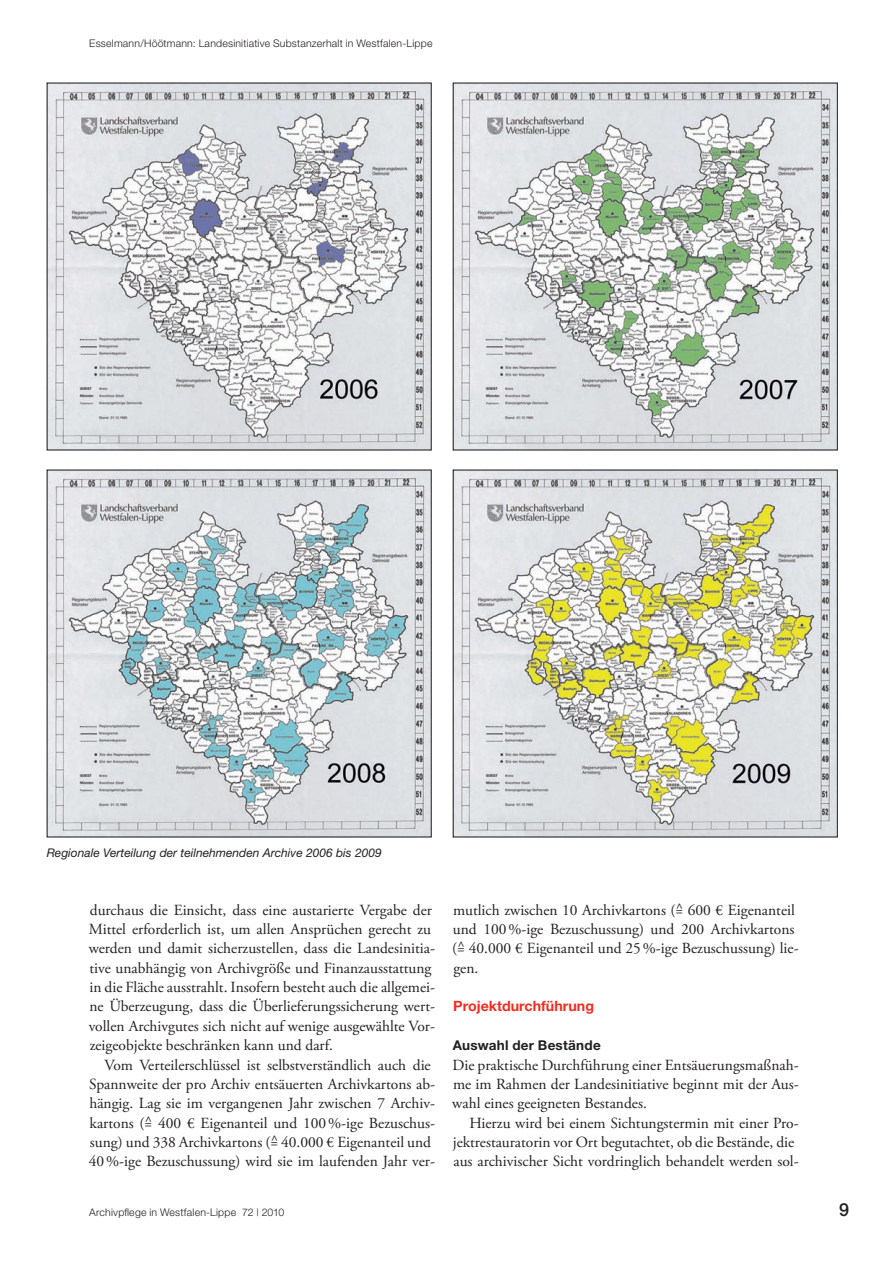
<style>
.page{position:relative;width:893px;height:1263px;background:#fff}
.page>*{position:absolute;margin:0;border:0;box-sizing:border-box;transform-origin:0 0}
.t1{font:500 18px "Helvetica Neue";color:#231f20}
.t2{font:15.45px/19.4px "Adobe Garamond Pro";color:#231f20}
.t3{font:700 14.25px "Helvetica Neue";color:#ee2e22}
.t4{font:700 13.5px "Helvetica Neue";letter-spacing:.02em;color:#231f20}
.t5{font:13.5px "Adobe Garamond Pro";color:#231f20}
.t6{font:italic 12px "Helvetica Neue";color:#231f20}
.t7{font:300 10.5px "Helvetica Neue";letter-spacing:.02em;color:#231f20}
</style>
<div class="page">
<img style="left:49px;top:85px;width:381px;height:363px">
<img style="left:49px;top:472px;width:381px;height:363px">
<img style="left:455px;top:85px;width:381px;height:363px">
<div style="left:453px;top:83px;width:385px;height:367px;border:1px solid #231f20"></div>
<img style="left:455px;top:472px;width:381px;height:363px">
<div style="left:453px;top:470px;width:385px;height:367px;border:1px solid #231f20"></div>
<p class="t7" style="left:89px;top:39px;width:345px">Esselmann/Höötmann: Landesinitiative Substanzerhalt in Westfalen-Lippe</p>
<p class="t6" style="left:47px;top:848px;width:336px">Regionale Verteilung der teilnehmenden Archive 2006 bis 2009</p>
<p class="t2" style="left:89px;top:901px;width:348px">durchaus die Einsicht, dass eine austarierte Vergabe der Mittel erforderlich ist, um allen Ansprüchen gerecht zu werden und damit sicherzustellen, dass die Landesinitia&shy;tive unabhängig von Archivgröße und Finanzausstattung in die Fläche ausstrahlt. Insofern besteht auch die allgemei&shy;ne Überzeugung, dass die Überlieferungssicherung wert&shy;vollen Archivgutes sich nicht auf wenige ausgewählte Vor&shy;zeigeobjekte beschränken kann und darf.</p>
<p class="t2" style="left:89px;top:1056px;width:348px;text-indent:16px">Vom Verteilerschlüssel ist selbstverständlich auch die Spannweite der pro Archiv entsäuerten Archivkartons ab&shy;hängig. Lag sie im vergangenen Jahr zwischen 7 Archiv&shy;kartons (= 400 € Eigenanteil und 100 %-ige Bezuschus&shy;sung) und 338 Archivkartons (= 40.000 € Eigenanteil und 40 %-ige Bezuschussung) wird sie im laufenden Jahr ver-</p>
<p class="t5" style="left:145px;top:1115px;width:8px">^</p>
<p class="t5" style="left:271px;top:1134px;width:8px">^</p>
<p class="t5" style="left:676px;top:902px;width:8px">^</p>
<p class="t2" style="left:452px;top:901px;width:348px">mutlich zwischen 10 Archivkartons (= 600 € Eigenanteil und 100 %-ige Bezuschussung) und 200 Archivkartons (= 40.000 € Eigenanteil und 25 %-ige Bezuschussung) lie&shy;gen.</p>
<p class="t3" style="left:453px;top:1001px;width:142px">Projektdurchführung</p>
<p class="t4" style="left:453px;top:1040px;width:150px">Auswahl der Bestände</p>
<p class="t2" style="left:452px;top:1056px;width:348px;text-align:justify">Die praktische Durchführung einer Entsäuerungsmaßnah&shy;me im Rahmen der Landesinitiative beginnt mit der Aus&shy;wahl eines geeigneten Bestandes.</p>
<p class="t2" style="left:453px;top:1114px;width:347px;text-indent:17px">Hierzu wird bei einem Sichtungstermin mit einer Pro&shy;jektrestauratorin vor Ort begutachtet, ob die Bestände, die aus archivischer Sicht vordringlich behandelt werden sol-</p>
<p class="t5" style="left:458px;top:941px;width:8px">^</p>
<p class="t7" style="left:89px;top:1208px;width:197px">Archivpflege in Westfalen-Lippe 72 | 2010</p>
<p class="t1" style="left:839px;top:1203px;width:12px">9</p>
</div>
